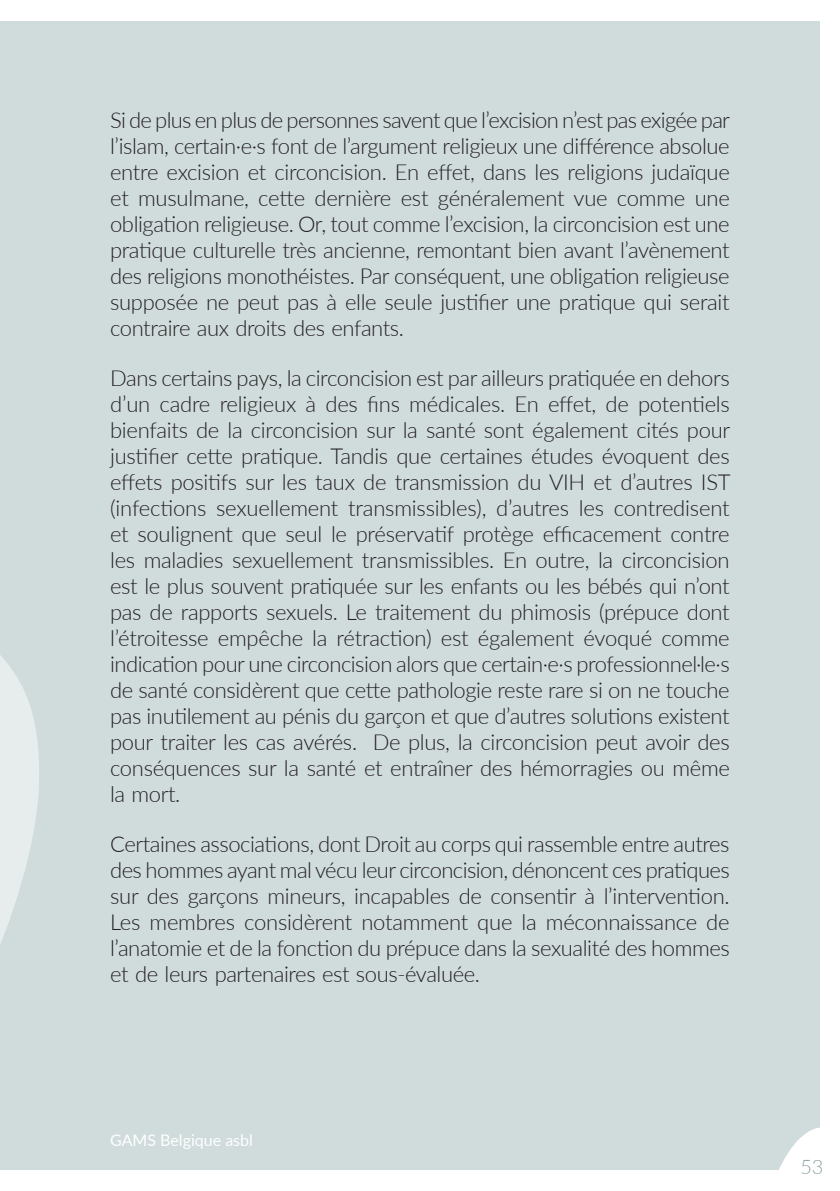
<style>
.page{position:relative;width:840px;height:1191px;background:#fff}
.page>*{position:absolute;margin:0;border:0;box-sizing:border-box;transform-origin:0 0}
.Main_text{font:300 22px/26px "Lato";letter-spacing:-.02em;color:#231f20;text-align:justify}
.t1{font:300 20px "Lato";color:#8ca2a3}
.t2{font:16px "Lato";color:#fff}
</style>
<div class="page">
<div style="left:0;top:21px;width:820px;height:1149px;background:#d0dbdc"></div>
<svg style="left:0;top:540px;width:43px;height:630px"></svg>
<svg style="left:765px;top:1125px;width:55px;height:45px"></svg>
<p class="Main_text" style="left:110px;top:106px;width:621px">Si de plus en plus de personnes savent que l’excision n’est pas exigée par l’islam, certain·e·s font de l’argument religieux une différence absolue entre excision et circoncision. En effet, dans les religions judaïque et musulmane, cette dernière est généralement vue comme une obligation religieuse. Or, tout comme l’excision, la circoncision est une pratique culturelle très ancienne, remontant bien avant l’avènement des religions monothéistes. Par conséquent, une obligation religieuse supposée ne peut pas à elle seule justifier une pratique qui serait contraire aux droits des enfants.</p>
<p class="Main_text" style="left:110px;top:364px;width:621px">Dans certains pays, la circoncision est par ailleurs pratiquée en dehors d’un cadre religieux à des fins médicales. En effet, de potentiels bienfaits de la circoncision sur la santé sont également cités pour justifier cette pratique. Tandis que certaines études évoquent des effets positifs sur les taux de transmission du VIH et d’autres IST (infections sexuellement transmissibles), d’autres les contredisent et soulignent que seul le préservatif protège efficacement contre les maladies sexuellement transmissibles. En outre, la circoncision est le plus souvent pratiquée sur les enfants ou les bébés qui n’ont pas de rapports sexuels. Le traitement du phimosis (prépuce dont l’étroitesse empêche la rétraction) est également évoqué comme indication pour une circoncision alors que certain·e·s professionnel·le·s de santé considèrent que cette pathologie reste rare si on ne touche pas inutilement au pénis du garçon et que d’autres solutions existent pour traiter les cas avérés. De plus, la circoncision peut avoir des conséquences sur la santé et entraîner des hémorragies ou même la mort.</p>
<p class="Main_text" style="left:110px;top:830px;width:621px">Certaines associations, dont Droit au corps qui rassemble entre autres des hommes ayant mal vécu leur circoncision, dénoncent ces pratiques sur des garçons mineurs, incapables de consentir à l’intervention.<br>Les membres considèrent notamment que la méconnaissance de l’anatomie et de la fonction du prépuce dans la sexualité des hommes et de leurs partenaires est sous-évaluée.</p>
<p class="t2" style="left:110px;top:1129px;width:144px">GAMS Belgique asbl</p>
<p class="t1" style="left:799px;top:1152px;width:25px">53</p>
</div>
